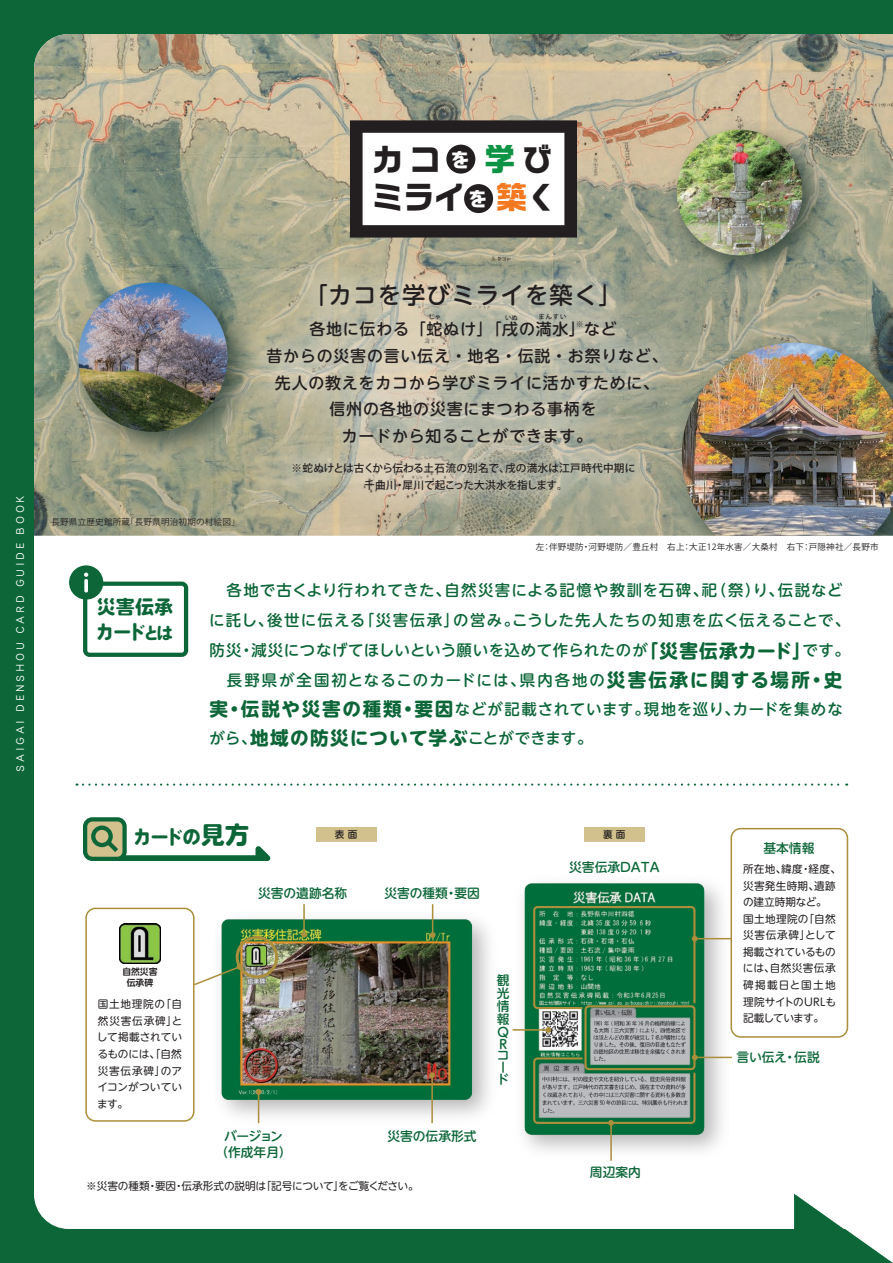
<style>
.page{position:relative;width:893px;height:1263px;background:#0c6638}
.page>*{position:absolute;margin:0;border:0;box-sizing:border-box;transform-origin:0 0}
.t1{font:700 31.05px/38.4px "Ro G San Srf Std";color:#231f20}
.t2{font:500 23.4px "UD Shin M Go Pro";letter-spacing:.05em;color:#231f20}
.t3{font:700 19.2px/24.5px "VDL V7 Maru Gothic Extra";letter-spacing:-.08em;color:#0c6638}
.t4{font:700 19.2px/39.3px "Ro G San Srf Std";color:#fff}
.t5{font:500 15.9px/26.5px "UD Shin M Go Pro";letter-spacing:.05em;color:#231f20;text-align:center}
.t6{font:500 15.45px/29.2px "UD Shin M Go Pro";letter-spacing:.055em;color:#0c6638}
.t7{font:500 12.75px/12.5px "UD Shin M Go Pro";color:#0c6638}
.t8{font:500 12.75px/15.9px "UD Shin M Go Pro";letter-spacing:-.025em;color:#0c6638;text-align:center}
.t9{font:10.65px/16.6px "UD Shin M Go Pro";letter-spacing:.025em;color:#231f20}
.t10{font:10.65px/16.6px "UD Shin M Go Pro";color:#231f20;text-align:justify}
.t11{font:500 10.65px/17.2px "Koz Go Pr 6 N";letter-spacing:.01em;color:#231f20;text-align:center}
.t12{font:10.65px "Kinuta Maru Maru GA Lr Std N R";letter-spacing:.25em;color:#fff}
.t13{font:500 9.6px "UD Shin M Go Pro";color:#231f20}
.t14{font:700 8.85px/10.6px "UD Shin Go Pro De";color:#231f20;text-align:center}
.t15{font:8.55px "Koz Go Pr 6 N";letter-spacing:.03em;color:#231f20}
.t16{font:7.8px "Koz Go Pr 6 N";color:#231f20}
.t17{font:500 6.3px "Koz Go Pr 6 N";letter-spacing:.15em;color:#231f20}
.s1{color:#0d9344}
.s2{color:#f47921}
.s3{font-size:15.9px}
.s4{font-weight:700;font-size:18.6px}
.s5{font-size:24.45px}
</style>
<div class="page">
<div style="left:34px;top:536px;width:859px;height:693px;background:#fff"></div>
<svg style="left:34px;top:34px;width:859px;height:502px;background:#ada88e"></svg>
<img style="left:721px;top:322px;width:172px;height:21px">
<img style="left:721px;top:343px;width:172px;height:193px">
<svg style="left:794px;top:1193px;width:99px;height:70px"></svg>
<img style="left:58px;top:262px;width:148px;height:211px">
<img style="left:78px;top:283px;width:150px;height:149px;border-radius:75px">
<img style="left:659px;top:113px;width:178px;height:177px">
<img style="left:677px;top:130px;width:125px;height:125px;border-radius:63px">
<div style="left:584px;top:827px;width:61px;height:14px;background:#d3c18d"></div>
<div style="left:316px;top:827px;width:61px;height:14px;background:#d3c18d"></div>
<div style="left:85px;top:819px;width:40px;height:40px;background:#d3c18d;border-radius:7px"></div>
<div style="left:83px;top:817px;width:44px;height:44px;border:4px solid #0c6638;border-radius:7px"></div>
<img style="left:204px;top:903px;width:301px;height:230px">
<img style="left:213px;top:912px;width:266px;height:194px">
<div style="left:85px;top:908px;width:110px;height:214px;border:2px solid #ac8f3c;border-radius:9px"></div>
<svg style="left:350px;top:120px;width:227px;height:103px;background:#c2c1c1"></svg>
<img style="left:206px;top:223px;width:515px;height:347px">
<div style="left:69px;top:565px;width:34px;height:35px;background:#0c6638;border-radius:50%"></div>
<svg style="left:83px;top:572px;width:105px;height:85px"></svg>
<svg style="left:77px;top:783px;width:770px;height:3px;background:#d4e3db"></svg>
<div style="left:236px;top:936px;width:42px;height:42px;border:3px solid #ac8f3c;border-radius:50%"></div>
<img style="left:506px;top:867px;width:232px;height:300px">
<img style="left:517px;top:876px;width:195px;height:266px">
<div style="left:730px;top:828px;width:118px;height:210px;border:2px solid #ac8f3c;border-radius:9px"></div>
<img style="left:120px;top:923px;width:40px;height:41px">
<svg style="left:192px;top:964px;width:51px;height:23px"></svg>
<hr style="left:303px;top:904px;width:2px;height:31px;background:#ac8f3c">
<svg style="left:301px;top:932px;width:6px;height:5px"></svg>
<hr style="left:258px;top:1092px;width:1px;height:31px;background:#ac8f3c">
<svg style="left:256px;top:1089px;width:5px;height:5px"></svg>
<hr style="left:431px;top:1075px;width:2px;height:48px;background:#ac8f3c">
<svg style="left:429px;top:1072px;width:6px;height:6px"></svg>
<hr style="left:432px;top:904px;width:1px;height:31px;background:#ac8f3c">
<svg style="left:430px;top:932px;width:5px;height:6px"></svg>
<hr style="left:695px;top:1057px;width:37px;height:1px;background:#ac8f3c">
<hr style="left:695px;top:938px;width:37px;height:1px;background:#ac8f3c">
<hr style="left:513px;top:1029px;width:35px;height:2px;background:#ac8f3c">
<svg style="left:545px;top:1027px;width:6px;height:6px"></svg>
<hr style="left:610px;top:1123px;width:2px;height:38px;background:#ac8f3c">
<div style="left:584px;top:1005px;width:111px;height:65px;border:2px solid #ac8f3c;border-radius:3px"></div>
<svg style="left:532px;top:1054px;width:166px;height:72px"></svg>
<svg style="left:532px;top:905px;width:166px;height:105px"></svg>
<div style="left:91px;top:825px;width:22px;height:22px;border:4px solid #0c6638;border-radius:50%"></div>
<svg style="left:103px;top:837px;width:168px;height:24px"></svg>
<h1 class="t1" style="left:372px;top:140px;width:188px">カコ　<span class="s1">学</span>びミライ　<span class="s2">築</span>く</h1>
<p class="t4" style="left:468px;top:140px;width:21px;text-indent:-18px">をを</p>
<p class="t12" style="left:13px;top:771px;width:278px;rotate:-90deg">SAIGAI DENSHOU CARD GUIDE BOOK</p>
<h2 class="t2" style="left:304px;top:276px;width:320px">「カコを学びミライを築く」</h2>
<p class="t5" style="left:267px;top:315px;width:403px">各地に伝わる「蛇ぬけ」「戌の満水」など<br>昔からの災害の言い伝え・地名・伝説・お祭りなど、先人の教えをカコから学びミライに活かすために、信州の各地の災害にまつわる事柄を<br>カードから知ることができます。</p>
<p class="t17" style="left:428px;top:313px;width:14px">じゃ</p>
<p class="t17" style="left:505px;top:314px;width:14px">いぬ</p>
<p class="t17" style="left:538px;top:313px;width:30px">まんすい</p>
<p class="t16" style="left:576px;top:320px;width:9px">※</p>
<p class="t15" style="left:51px;top:517px;width:190px">長野県立歴史館所蔵「長野県明治初期の村絵図」</p>
<p class="t11" style="left:292px;top:459px;width:345px">※蛇ぬけとは古くから伝わる土石流の別名で、戌の満水は江戸時代中期に千曲川・犀川で起こった大洪水を指します。</p>
<p class="t15" style="left:536px;top:542px;width:344px">左：伴野堤防・河野堤防／豊丘村　右上：大正12年水害／大桑村　右下：戸隠神社／長野市</p>
<p class="t3" style="left:95px;top:593px;width:80px">災害伝承カード<span class="s3">とは</span></p>
<p class="t6" style="left:209px;top:575px;width:642px">　各地で古くより行われてきた、自然災害による記憶や教訓を石碑、祀（祭）り、伝説などに託し、後世に伝える「災害伝承」の営み。こうした先人たちの知恵を広く伝えることで、</p>
<p class="t6" style="left:210px;top:635px;width:642px">防災・減災につなげてほしいという願いを込めて作られたのが<span class="s4">「災害伝承カード」</span>です。　長野県が全国初となるこのカードには、県内各地の<span class="s4">災害伝承に関する場所・史実・伝説や災害の種類・要因</span>などが記載されています。現地を巡り、カードを集めながら、<span class="s4">地域の防災について学ぶ</span>ことができます。</p>
<p class="t3" style="left:133px;top:823px;width:118px">カードの<span class="s5">見方</span></p>
<p class="t13" style="left:335px;top:826px;width:24px">表 面</p>
<p class="t7" style="left:258px;top:886px;width:91px">災害の遺跡名称</p>
<p class="t7" style="left:384px;top:886px;width:97px">災害の種類・要因</p>
<p class="t14" style="left:122px;top:966px;width:37px">自然災害伝承碑</p>
<p class="t10" style="left:97px;top:995px;width:87px">国土地理院の「自然災害伝承碑」として掲載されているものには、「自然災害伝承碑」のアイコンがついています。</p>
<p class="t8" style="left:215px;top:1128px;width:78px">バージョン<br>（作成年月）</p>
<p class="t7" style="left:387px;top:1129px;width:91px">災害の伝承形式</p>
<p class="t10" style="left:86px;top:1177px;width:334px">※災害の種類・要因・伝承形式の説明は「記号について」をご覧ください。</p>
<p class="t7" style="left:497px;top:974px;width:14px">観光情報<br>Ｑ<br>Ｒコード</p>
<p class="t13" style="left:603px;top:826px;width:24px">裏 面</p>
<p class="t7" style="left:569px;top:860px;width:92px">災害伝承DATA</p>
<p class="t7" style="left:590px;top:1166px;width:53px">周辺案内</p>
<p class="t7" style="left:763px;top:842px;width:53px">基本情報</p>
<p class="t9" style="left:743px;top:860px;width:100px">所在地、緯度・経度、災害発生時期、遺跡の建立時期など。<br>国土地理院の「自然災害伝承碑」として掲載されているものには、自然災害伝承碑掲載日と国土地理院サイトのURLも記載しています。</p>
<p class="t7" style="left:736px;top:1050px;width:85px">言い伝え・伝説</p>
</div>
